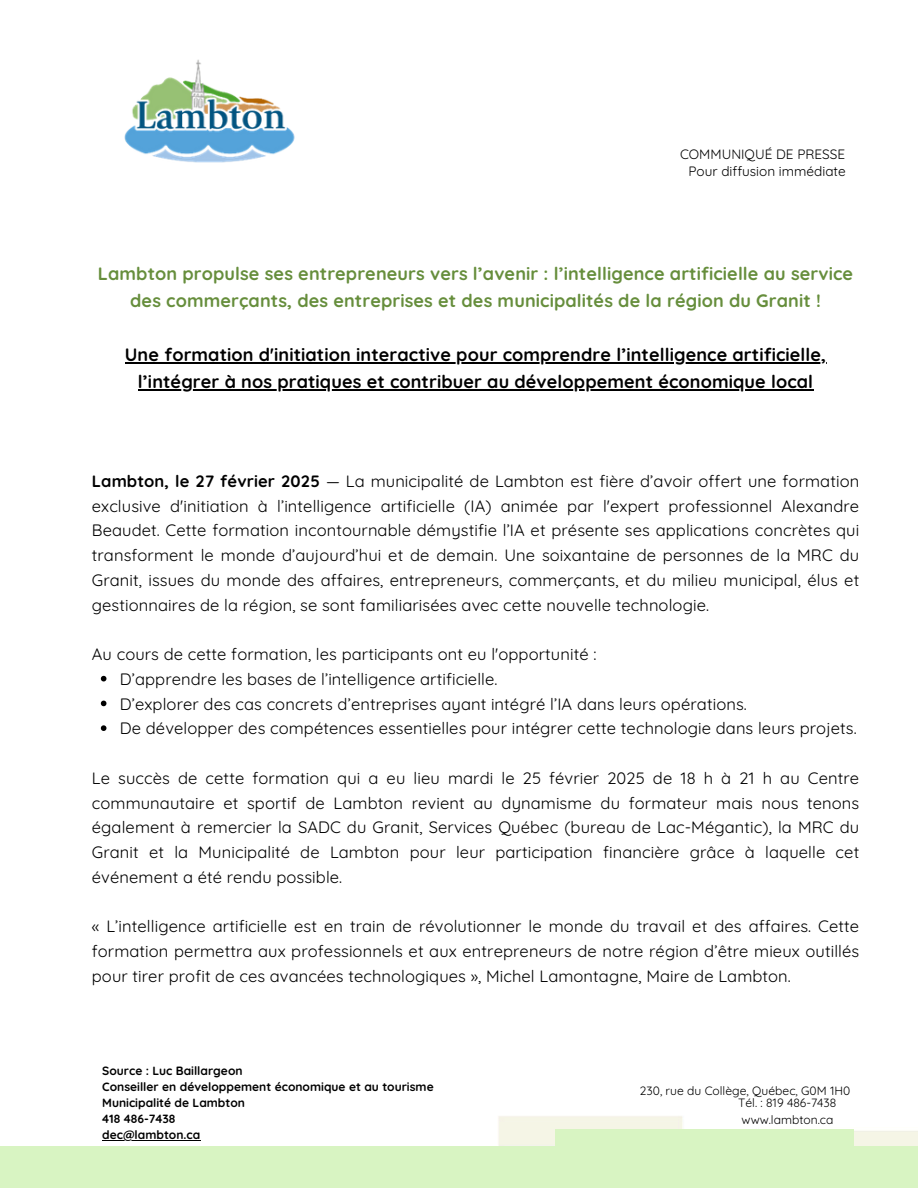
<style>
.page{position:relative;width:918px;height:1188px;background:#fff}
.page>*{position:absolute;margin:0;border:0;box-sizing:border-box;transform-origin:0 0}
.t1{font:700 18px/27px "Quicksand";letter-spacing:.005em;color:#668e3c;text-align:center}
.t2{font:700 18px "Quicksand";letter-spacing:.005em;color:#000}
.t3{font:16.5px/24.8px "Quicksand";letter-spacing:.005em;color:#000;text-align:justify}
.t4{font:13.5px "Quicksand";color:#000}
.t5{font:700 12px/16px "Quicksand";color:#000}
.t6{font:12px "Quicksand";color:#000}
.s1{font-weight:700}
</style>
<div class="page">
<img style="left:200px;top:1116px;width:718px;height:30px">
<hr style="left:125px;top:362px;width:701px;height:1px;background:#000">
<hr style="left:138px;top:389px;width:675px;height:1px;background:#000">
<svg style="left:101px;top:676px;width:5px;height:5px"></svg>
<svg style="left:101px;top:701px;width:5px;height:5px"></svg>
<svg style="left:101px;top:725px;width:5px;height:6px"></svg>
<img style="left:124px;top:59px;width:171px;height:104px">
<div style="left:555px;top:1129px;width:299px;height:54px;background:#d8f4c2"></div>
<div style="left:0;top:1146px;width:918px;height:42px;background:#d8f4c2"></div>
<hr style="left:102px;top:1140px;width:98px;height:1px;background:#000">
<h2 class="t4" style="left:680px;top:145px;width:167px">COMMUNIQUÉ DE PRESSE</h2>
<h5 class="t4" style="left:688px;top:162px;width:159px">Pour diffusion immédiate</h5>
<p class="t1" style="left:98px;top:260px;width:757px">Lambton propulse ses entrepreneurs vers l’avenir : l’intelligence artificielle au service des commerçants, des entreprises et des municipalités de la région du Granit !</p>
<p class="t2" style="left:125px;top:343px;width:703px">Une formation d'initiation interactive pour comprendre l’intelligence artificielle,</p>
<h3 class="t2" style="left:138px;top:370px;width:677px">l’intégrer à nos pratiques et contribuer au développement économique local</h3>
<h3 class="t3" style="left:92px;top:468px;width:769px"><span class="s1">Lambton, le 27 février 2025</span> — La municipalité de Lambton est fière d’avoir offert une formation</h3>
<h4 class="t3" style="left:92px;top:493px;width:769px">exclusive d'initiation à l’intelligence artificielle (IA) animée par l'expert professionnel Alexandre Beaudet. Cette formation incontournable démystifie l’IA et présente ses applications concrètes qui transforment le monde d’aujourd’hui et de demain. Une soixantaine de personnes de la MRC du Granit, issues du monde des affaires, entrepreneurs, commerçants, et du milieu municipal, élus et gestionnaires de la région, se sont familiarisées avec cette nouvelle technologie.</h4>
<h4 class="t3" style="left:92px;top:642px;width:506px">Au cours de cette formation, les participants ont eu l'opportunité :</h4>
<h1 class="t3" style="left:120px;top:666px;width:379px">D’apprendre les bases de l’intelligence artificielle.</h1>
<h1 class="t3" style="left:120px;top:691px;width:628px">D’explorer des cas concrets d’entreprises ayant intégré l’IA dans leurs opérations.</h1>
<h2 class="t3" style="left:120px;top:716px;width:738px">De développer des compétences essentielles pour intégrer cette technologie dans leurs projets.</h2>
<h2 class="t3" style="left:92px;top:765px;width:769px">Le succès de cette formation qui a eu lieu mardi le 25 février 2025 de 18 h à 21 h au Centre communautaire et sportif de Lambton revient au dynamisme du formateur mais nous tenons également à remercier la SADC du Granit, Services Québec (bureau de Lac-Mégantic), la MRC du Granit et la Municipalité de Lambton pour leur participation financière grâce à laquelle cet événement a été rendu possible.</h2>
<p class="t3" style="left:92px;top:914px;width:769px">« L’intelligence artificielle est en train de révolutionner le monde du travail et des affaires. Cette formation permettra aux professionnels et aux entrepreneurs de notre région d’être mieux outillés pour tirer profit de ces avancées technologiques », Michel Lamontagne, Maire de Lambton.</p>
<p class="t5" style="left:102px;top:1063px;width:333px">Source : Luc Baillargeon<br>Conseiller en développement économique et au tourisme<br>Municipalité de Lambton<br>418 486-7438</p>
<p class="t5" style="left:102px;top:1127px;width:100px">dec@lambton.ca</p>
<p class="t6" style="left:640px;top:1083px;width:212px">230, rue du Collège, Québec, G0M 1H0</p>
<p class="t6" style="left:738px;top:1095px;width:100px">Tél. : 819 486-7438</p>
<h2 class="t6" style="left:742px;top:1112px;width:93px">www.lambton.ca</h2>
</div>
